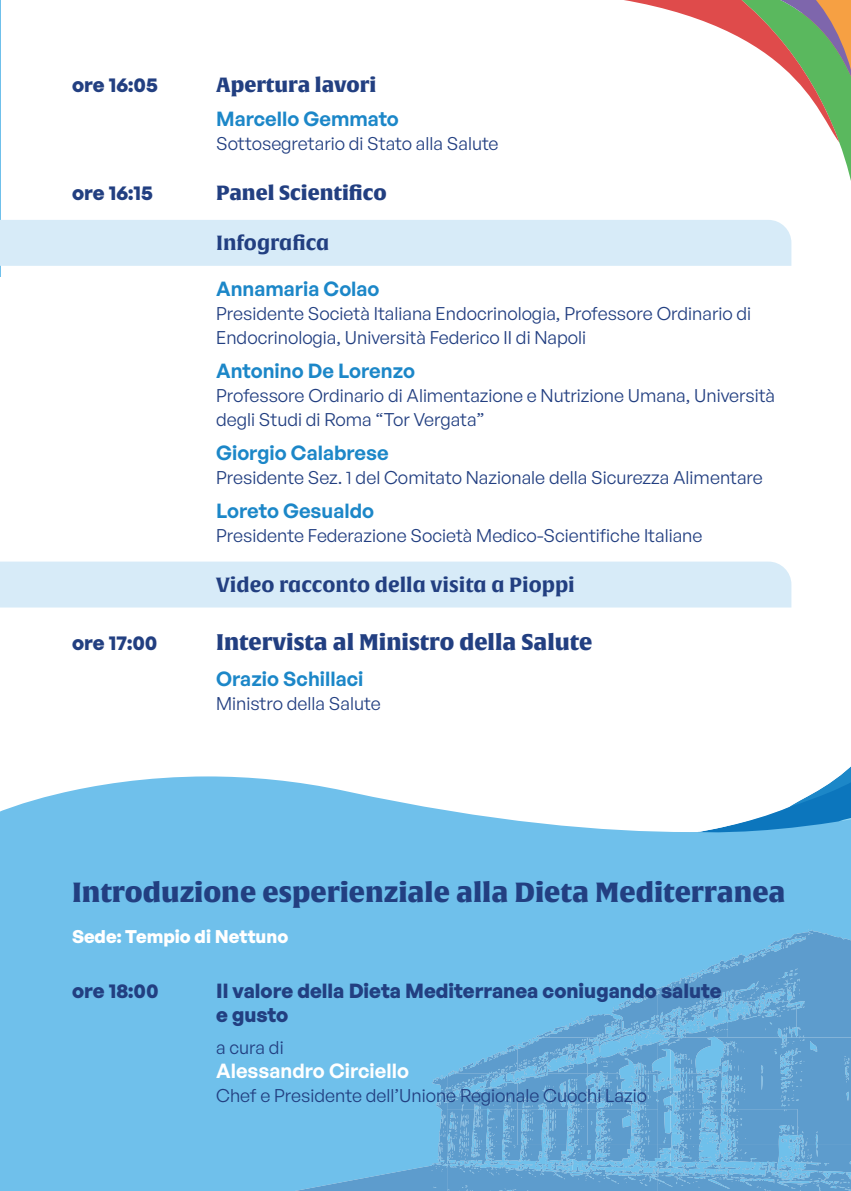
<style>
.page{position:relative;width:851px;height:1191px;background:#fff}
.page>*{position:absolute;margin:0;border:0;box-sizing:border-box;transform-origin:0 0}
.t1{font:27px "Alverata Bl";color:#223f81}
.t2{font:22px "Alverata Bl";color:#223f81}
.t3{font:600 20px "General Sans";color:#1c87c8}
.t4{font:700 20px/24px "General Sans";color:#223f81}
.t5{font:700 20px "Alverata Informal";color:#223f81}
.t6{font:20px "Alverata Bl";color:#223f81}
.t7{font:600 20px "General Sans";color:#fff}
.t8{font:18px/24px "General Sans";color:#223f81}
.t9{font:700 18px "General Sans";color:#fff}
</style>
<div class="page">
<div style="left:0;top:835px;width:850px;height:356px;background:#6fc0eb"></div>
<svg style="left:294px;top:929px;width:556px;height:262px"></svg>
<svg style="left:624px;top:0;width:226px;height:177px"></svg>
<svg style="left:0;top:561px;width:850px;height:274px"></svg>
<svg style="left:0;top:220px;width:791px;height:57px"></svg>
<p class="t4" style="left:72px;top:72px;width:87px">ore 16:05</p>
<p class="t6" style="left:216px;top:72px;width:161px">Apertura lavori</p>
<p class="t3" style="left:216px;top:106px;width:184px">Marcello Gemmato</p>
<p class="t8" style="left:216px;top:131px;width:284px">Sottosegretario di Stato alla Salute</p>
<p class="t4" style="left:72px;top:180px;width:82px">ore 16:15</p>
<p class="t6" style="left:216px;top:180px;width:172px">Panel Scientifico</p>
<p class="t5" style="left:216px;top:231px;width:115px">Infografica</p>
<p class="t3" style="left:216px;top:276px;width:165px">Annamaria Colao</p>
<p class="t8" style="left:216px;top:301px;width:536px">Presidente Società Italiana Endocrinologia, Professore Ordinario di<br>Endocrinologia, Università Federico II di Napoli</p>
<p class="t3" style="left:216px;top:358px;width:200px">Antonino De Lorenzo</p>
<p class="t8" style="left:216px;top:383px;width:560px">Professore Ordinario di Alimentazione e Nutrizione Umana, Università degli Studi di Roma “Tor Vergata”</p>
<p class="t3" style="left:216px;top:440px;width:174px">Giorgio Calabrese</p>
<p class="t8" style="left:216px;top:465px;width:548px">Presidente Sez. 1 del Comitato Nazionale della Sicurezza Alimentare</p>
<p class="t3" style="left:216px;top:498px;width:159px">Loreto Gesualdo</p>
<p class="t8" style="left:216px;top:523px;width:488px">Presidente Federazione Società Medico-Scientifiche Italiane</p>
<p class="t5" style="left:216px;top:573px;width:360px">Video racconto della visita a Pioppi</p>
<p class="t4" style="left:72px;top:630px;width:87px">ore 17:00</p>
<p class="t2" style="left:216px;top:628px;width:378px">Intervista al Ministro della Salute</p>
<p class="t3" style="left:216px;top:666px;width:149px">Orazio Schillaci</p>
<p class="t8" style="left:216px;top:691px;width:166px">Ministro della Salute</p>
<h1 class="t1" style="left:72px;top:875px;width:715px">Introduzione esperienziale alla Dieta Mediterranea</h1>
<p class="t9" style="left:72px;top:924px;width:218px">Sede: Tempio di Nettuno</p>
<p class="t4" style="left:72px;top:978px;width:88px">ore 18:00</p>
<p class="t4" style="left:216px;top:978px;width:507px">Il valore della Dieta Mediterranea coniugando salute e gusto</p>
<p class="t8" style="left:216px;top:1035px;width:69px">a cura di</p>
<p class="t7" style="left:216px;top:1058px;width:194px">Alessandro Circiello</p>
<p class="t8" style="left:216px;top:1083px;width:432px">Chef e Presidente dell’Unione Regionale Cuochi Lazio</p>
</div>
